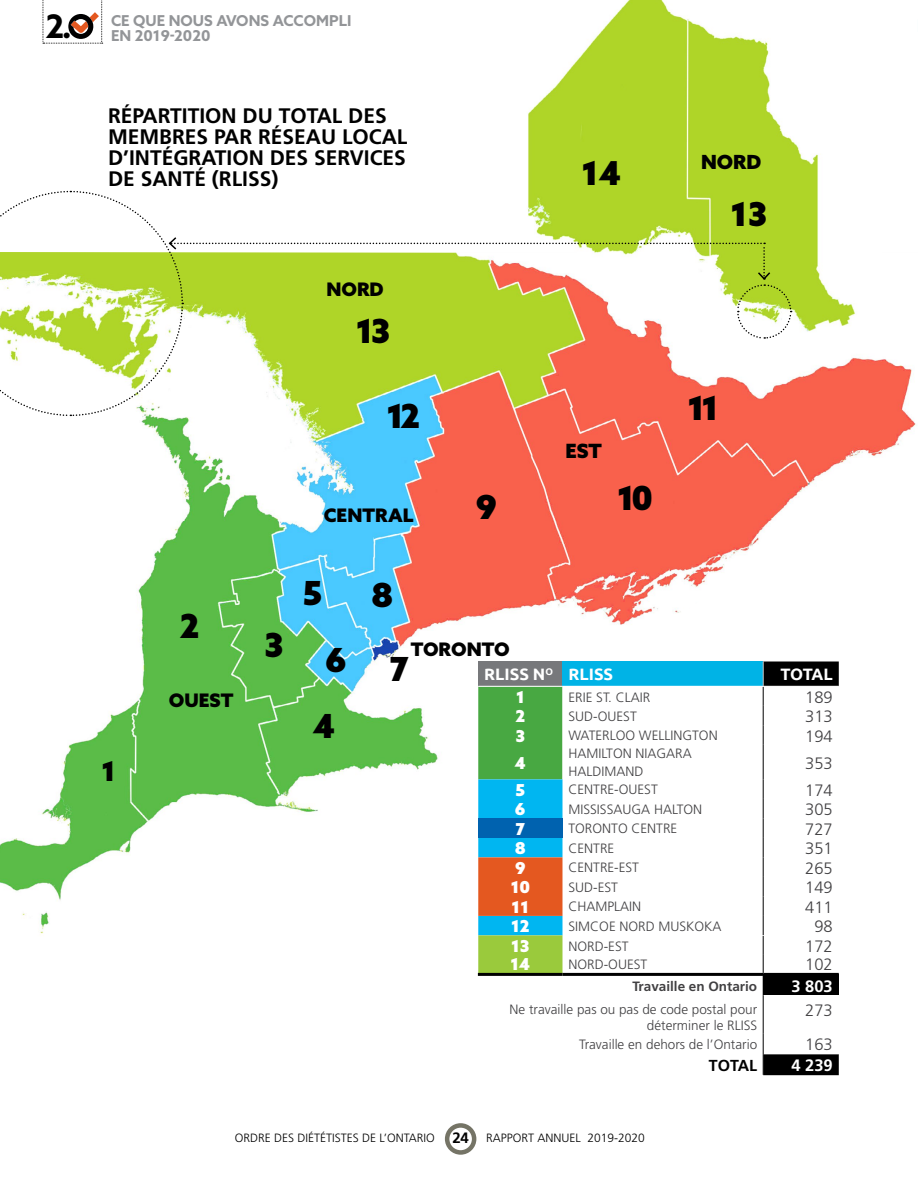
<style>
.page{position:relative;width:918px;height:1188px;background:#fff}
.page>*{position:absolute;margin:0;border:0;box-sizing:border-box;transform-origin:0 0}
.t1{font:900 33.15px "Azo Sans";letter-spacing:-.1em;color:#000}
.t2{font:900 33px "Azo Sans";color:#000}
.t3{font:900 27.15px "Azo Sans";color:#000}
.t4{font:700 21px/21px "Frutiger";color:#000}
.t5{font:900 19.65px "Azo Sans";color:#000}
.t6{font:900 19.5px "Azo Sans";color:#000}
.t7{font:900 18.6px "Azo Sans";color:#000}
.t8{font:300 16.5px "Frutiger";color:#414042}
.t9{font:900 16.5px "Azo Sans";color:#fff}
.t10{font:700 16.5px "Ubuntu";color:#fff}
.t11{font:700 16.5px "Frutiger";color:#fff}
.t12{font:700 15.9px "Frutiger";color:#000}
.t13{font:700 15px/15px "Azo Sans";color:#939598}
.t14{font:700 15px "Frutiger";color:#000}
.t15{font:300 13.5px/18px "Frutiger";color:#414042}
.t16{font:700 13.5px "Frutiger";color:#414042}
.t17{font:300 12px "Frutiger";color:#000}
.s1{font-size:32.55px;color:#000}
</style>
<div class="page">
<img style="left:528px;top:0;width:291px;height:252px">
<img style="left:0;top:252px;width:916px;height:683px">
<div style="left:445px;top:1123px;width:31px;height:32px;border:4px solid #757466;border-radius:50%"></div>
<svg style="left:43px;top:0;width:60px;height:44px"></svg>
<div style="left:478px;top:662px;width:84px;height:24px;background:#77787b"></div>
<div style="left:562px;top:662px;width:201px;height:24px;background:#00b3e6"></div>
<svg style="left:562px;top:687px;width:201px;height:388px"></svg>
<svg style="left:478px;top:687px;width:84px;height:286px;background:#5d9c74"></svg>
<svg style="left:763px;top:661px;width:76px;height:414px"></svg>
<hr style="left:478px;top:973px;width:85px;height:3px;background:#000">
<hr style="left:562px;top:973px;width:201px;height:3px;background:#000">
<hr style="left:763px;top:973px;width:76px;height:3px;background:#000">
<hr style="left:478px;top:686px;width:85px;height:1px;background:#fff">
<hr style="left:562px;top:686px;width:201px;height:1px;background:#fff">
<hr style="left:763px;top:686px;width:76px;height:1px;background:#fff">
<svg style="left:0;top:190px;width:792px;height:227px"></svg>
<p class="t13" style="left:111px;top:13px;width:242px;text-indent:-65px"><span class="s1">2.</span> CE QUE NOUS AVONS ACCOMPLI<br>EN 2019-2020</p>
<h3 class="t4" style="left:108px;top:105px;width:301px">RÉPARTITION DU TOTAL DES<br>MEMBRES PAR RÉSEAU LOCAL<br>D’INTÉGRATION DES SERVICES<br>DE SANTÉ (RLISS)</h3>
<h3 class="t7" style="left:326px;top:277px;width:59px">NORD</h3>
<h1 class="t1" style="left:356px;top:309px;width:36px">13</h1>
<h1 class="t1" style="left:386px;top:394px;width:36px">12</h1>
<h3 class="t7" style="left:324px;top:502px;width:91px">CENTRAL</h3>
<h1 class="t1" style="left:303px;top:571px;width:21px">5</h1>
<h1 class="t1" style="left:371px;top:573px;width:24px">8</h1>
<h2 class="t2" style="left:582px;top:151px;width:41px">14</h2>
<h3 class="t6" style="left:701px;top:149px;width:62px">NORD</h3>
<h2 class="t2" style="left:730px;top:192px;width:39px">13</h2>
<h3 class="t5" style="left:565px;top:438px;width:38px">EST</h3>
<h1 class="t1" style="left:476px;top:485px;width:23px">9</h1>
<h1 class="t1" style="left:617px;top:476px;width:37px">10</h1>
<h1 class="t1" style="left:687px;top:386px;width:33px">11</h1>
<h3 class="t3" style="left:102px;top:753px;width:16px">1</h3>
<h1 class="t1" style="left:180px;top:604px;width:22px">2</h1>
<h3 class="t7" style="left:169px;top:688px;width:66px">OUEST</h3>
<h1 class="t1" style="left:264px;top:623px;width:21px">3</h1>
<h3 class="t7" style="left:411px;top:637px;width:100px">TORONTO</h3>
<h1 class="t1" style="left:325px;top:638px;width:23px">6</h1>
<h1 class="t1" style="left:389px;top:647px;width:21px">7</h1>
<p class="t10" style="left:484px;top:664px;width:130px">RLISS N<sup>O</sup> RLISS</p>
<p class="t10" style="left:780px;top:664px;width:54px">TOTAL</p>
<p class="t9" style="left:516px;top:686px;width:10px">1</p>
<p class="t15" style="left:568px;top:688px;width:83px">ERIE ST. CLAIR</p>
<p class="t8" style="left:805px;top:688px;width:29px">189</p>
<p class="t9" style="left:515px;top:705px;width:11px">2</p>
<p class="t15" style="left:568px;top:707px;width:70px">SUD-OUEST</p>
<p class="t8" style="left:805px;top:707px;width:29px">313</p>
<p class="t9" style="left:516px;top:725px;width:11px">3</p>
<p class="t15" style="left:568px;top:727px;width:151px">WATERLOO WELLINGTON</p>
<p class="t8" style="left:805px;top:726px;width:29px">194</p>
<p class="t9" style="left:515px;top:752px;width:13px">4</p>
<p class="t15" style="left:568px;top:745px;width:125px">HAMILTON NIAGARA<br>HALDIMAND</p>
<p class="t8" style="left:805px;top:754px;width:29px">353</p>
<p class="t9" style="left:516px;top:779px;width:11px">5</p>
<p class="t15" style="left:568px;top:781px;width:91px">CENTRE-OUEST</p>
<p class="t8" style="left:805px;top:781px;width:29px">174</p>
<p class="t9" style="left:515px;top:798px;width:12px">6</p>
<p class="t15" style="left:568px;top:800px;width:135px">MISSISSAUGA HALTON</p>
<p class="t8" style="left:805px;top:800px;width:29px">305</p>
<p class="t9" style="left:516px;top:818px;width:11px">7</p>
<p class="t15" style="left:568px;top:820px;width:110px">TORONTO CENTRE</p>
<p class="t8" style="left:805px;top:820px;width:29px">727</p>
<p class="t9" style="left:515px;top:837px;width:13px">8</p>
<p class="t15" style="left:568px;top:839px;width:47px">CENTRE</p>
<p class="t8" style="left:805px;top:839px;width:29px">351</p>
<p class="t9" style="left:515px;top:857px;width:12px">9</p>
<p class="t15" style="left:568px;top:859px;width:72px">CENTRE-EST</p>
<p class="t8" style="left:805px;top:859px;width:29px">265</p>
<p class="t9" style="left:511px;top:876px;width:21px">10</p>
<p class="t15" style="left:568px;top:878px;width:51px">SUD-EST</p>
<p class="t8" style="left:805px;top:878px;width:29px">149</p>
<p class="t9" style="left:512px;top:896px;width:19px">11</p>
<p class="t15" style="left:568px;top:898px;width:74px">CHAMPLAIN</p>
<p class="t8" style="left:805px;top:898px;width:29px">411</p>
<p class="t9" style="left:511px;top:915px;width:20px">12</p>
<p class="t15" style="left:568px;top:917px;width:155px">SIMCOE NORD MUSKOKA</p>
<p class="t8" style="left:814px;top:917px;width:20px">98</p>
<p class="t9" style="left:511px;top:935px;width:20px">13</p>
<p class="t15" style="left:568px;top:937px;width:62px">NORD-EST</p>
<p class="t8" style="left:805px;top:937px;width:29px">172</p>
<p class="t9" style="left:510px;top:953px;width:21px">14</p>
<p class="t15" style="left:568px;top:956px;width:80px">NORD-OUEST</p>
<p class="t8" style="left:805px;top:955px;width:29px">102</p>
<p class="t16" style="left:632px;top:978px;width:126px">Travaille en Ontario</p>
<p class="t11" style="left:792px;top:977px;width:43px">3 803</p>
<p class="t15" style="left:510px;top:1001px;width:249px;line-height:16.5px;text-align:right">Ne travaille pas ou pas de code postal pour déterminer le RLISS</p>
<p class="t8" style="left:805px;top:1001px;width:29px">273</p>
<p class="t15" style="left:579px;top:1035px;width:180px">Travaille en dehors de l’Ontario</p>
<p class="t8" style="left:805px;top:1035px;width:29px">163</p>
<p class="t12" style="left:709px;top:1056px;width:50px">TOTAL</p>
<p class="t11" style="left:792px;top:1056px;width:43px">4 239</p>
<h1 class="t1" style="left:313px;top:704px;width:24px">4</h1>
<p class="t17" style="left:235px;top:1131px;width:202px">ORDRE DES DIÉTÉTISTES DE L’ONTARIO</p>
<p class="t17" style="left:486px;top:1131px;width:160px">RAPPORT ANNUEL 2019-2020</p>
<p class="t14" style="left:452px;top:1129px;width:18px">24</p>
</div>
